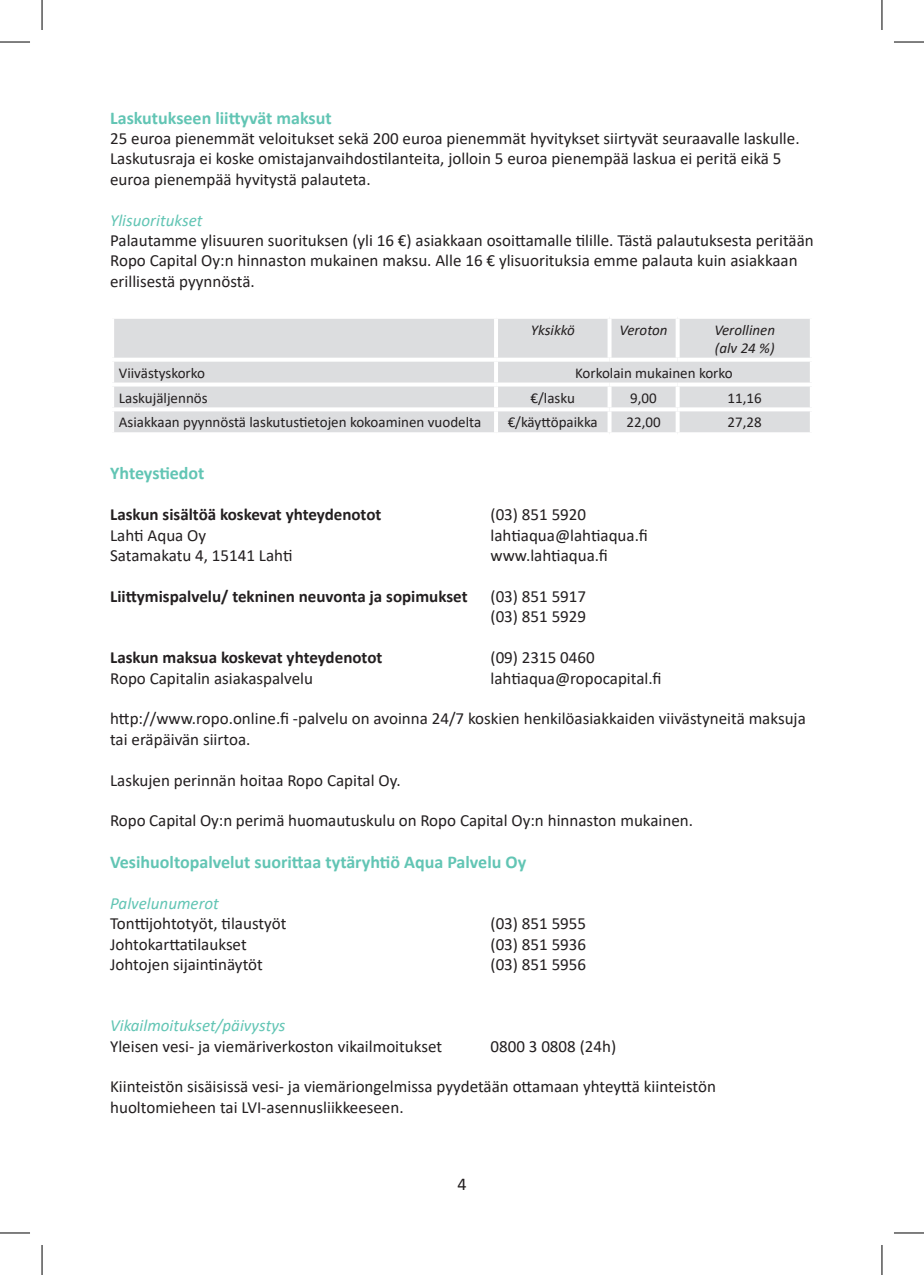
<style>
.page{position:relative;width:924px;height:1275px;background:#fff}
.page>*{position:absolute;margin:0;border:0;box-sizing:border-box;transform-origin:0 0}
.t1{font:700 18px "Calibri";color:#62c5b4}
.t2{font:18px "Calibri";color:#231f20}
.t3{font:17px/20.4px "Calibri";color:#231f20}
.t4{font:700 17px "Calibri";color:#231f20}
.t5{font:italic 17px "Calibri";color:#62c5b4}
.t6{font:15px "Calibri";color:#231f20}
.t7{font:italic 15px/18px "Calibri";color:#231f20}
</style>
<div class="page">
<div style="left:114px;top:319px;width:695px;height:113px;background:#dcdddf"></div>
<hr style="left:494px;top:319px;width:4px;height:39px;background:#fff">
<svg style="left:607px;top:319px;width:4px;height:39px"></svg>
<svg style="left:675px;top:319px;width:4px;height:39px"></svg>
<svg style="left:809px;top:319px;width:1px;height:39px"></svg>
<hr style="left:110px;top:358px;width:386px;height:4px;background:#fff">
<hr style="left:496px;top:358px;width:113px;height:4px;background:#fff">
<hr style="left:494px;top:362px;width:4px;height:20px;background:#fff">
<hr style="left:609px;top:358px;width:68px;height:4px;background:#fff">
<hr style="left:677px;top:358px;width:136px;height:4px;background:#fff">
<svg style="left:809px;top:362px;width:1px;height:20px"></svg>
<svg style="left:114px;top:382px;width:382px;height:4px"></svg>
<svg style="left:496px;top:382px;width:113px;height:4px"></svg>
<hr style="left:494px;top:386px;width:4px;height:21px;background:#fff">
<svg style="left:609px;top:382px;width:68px;height:4px"></svg>
<svg style="left:607px;top:386px;width:4px;height:21px"></svg>
<svg style="left:677px;top:382px;width:133px;height:4px"></svg>
<svg style="left:675px;top:386px;width:4px;height:21px"></svg>
<svg style="left:809px;top:386px;width:1px;height:21px"></svg>
<svg style="left:114px;top:407px;width:382px;height:4px"></svg>
<svg style="left:496px;top:407px;width:113px;height:4px"></svg>
<hr style="left:494px;top:411px;width:4px;height:21px;background:#fff">
<svg style="left:609px;top:407px;width:68px;height:4px"></svg>
<svg style="left:607px;top:411px;width:4px;height:21px"></svg>
<svg style="left:677px;top:407px;width:133px;height:4px"></svg>
<svg style="left:675px;top:411px;width:4px;height:21px"></svg>
<svg style="left:809px;top:411px;width:1px;height:21px"></svg>
<hr style="left:0;top:42px;width:30px;height:1px;background:#000">
<hr style="left:893px;top:42px;width:30px;height:1px;background:#000">
<hr style="left:0;top:1232px;width:30px;height:1px;background:#000">
<hr style="left:893px;top:1232px;width:30px;height:1px;background:#000">
<hr style="left:42px;top:0;width:1px;height:30px;background:#000">
<hr style="left:42px;top:1245px;width:1px;height:30px;background:#000">
<hr style="left:881px;top:0;width:1px;height:30px;background:#000">
<hr style="left:881px;top:1245px;width:1px;height:30px;background:#000">
<p class="t1" style="left:110px;top:105px;width:223px">Laskutukseen liittyvät maksut</p>
<p class="t3" style="left:110px;top:128px;width:690px">25 euroa pienemmät veloitukset sekä 200 euroa pienemmät hyvitykset siirtyvät seuraavalle laskulle.<br>Laskutusraja ei koske omistajanvaihdostilanteita, jolloin 5 euroa pienempää laskua ei peritä eikä 5 euroa pienempää hyvitystä palauteta.</p>
<p class="t5" style="left:110px;top:208px;width:94px">Ylisuoritukset</p>
<p class="t3" style="left:110px;top:230px;width:704px">Palautamme ylisuuren suorituksen (yli 16 €) asiakkaan osoittamalle tilille. Tästä palautuksesta peritään<br>Ropo Capital Oy:n hinnaston mukainen maksu. Alle 16 € ylisuorituksia emme palauta kuin asiakkaan erillisestä pyynnöstä.</p>
<p class="t7" style="left:530px;top:320px;width:46px">Yksikkö</p>
<p class="t7" style="left:619px;top:320px;width:50px">Veroton</p>
<p class="t7" style="left:714px;top:320px;width:62px">Verollinen (alv 24 %)</p>
<p class="t6" style="left:119px;top:362px;width:88px">Viivästyskorko</p>
<p class="t6" style="left:574px;top:362px;width:159px">Korkolain mukainen korko</p>
<p class="t6" style="left:119px;top:387px;width:90px">Laskujäljennös</p>
<p class="t6" style="left:530px;top:387px;width:46px">€/lasku</p>
<p class="t6" style="left:630px;top:387px;width:28px">9,00</p>
<p class="t6" style="left:727px;top:387px;width:36px">11,16</p>
<p class="t6" style="left:119px;top:412px;width:363px">Asiakkaan pyynnöstä laskutustietojen kokoaminen vuodelta</p>
<p class="t6" style="left:507px;top:412px;width:92px">€/käyttöpaikka</p>
<p class="t6" style="left:626px;top:412px;width:36px">22,00</p>
<p class="t6" style="left:727px;top:412px;width:36px">27,28</p>
<p class="t1" style="left:110px;top:461px;width:96px">Yhteystiedot</p>
<p class="t4" style="left:110px;top:502px;width:273px">Laskun sisältöä koskevat yhteydenotot</p>
<p class="t3" style="left:490px;top:504px;width:97px">(03) 851 5920</p>
<p class="t3" style="left:110px;top:524px;width:98px">Lahti Aqua Oy</p>
<p class="t3" style="left:490px;top:524px;width:159px">lahtiaqua@lahtiaqua.fi</p>
<p class="t3" style="left:110px;top:545px;width:184px">Satamakatu 4, 15141 Lahti</p>
<p class="t3" style="left:490px;top:545px;width:119px">www.lahtiaqua.fi</p>
<p class="t4" style="left:110px;top:584px;width:359px">Liittymispalvelu/ tekninen neuvonta ja sopimukset</p>
<p class="t3" style="left:490px;top:585px;width:97px">(03) 851 5917 (03) 851 5929</p>
<p class="t4" style="left:110px;top:645px;width:273px">Laskun maksua koskevat yhteydenotot</p>
<p class="t3" style="left:490px;top:647px;width:106px">(09) 2315 0460</p>
<p class="t3" style="left:110px;top:667px;width:204px">Ropo Capitalin asiakaspalvelu</p>
<p class="t3" style="left:490px;top:667px;width:172px">lahtiaqua@ropocapital.fi</p>
<p class="t3" style="left:110px;top:708px;width:696px">http://www.ropo.online.fi -palvelu on avoinna 24/7 koskien henkilöasiakkaiden viivästyneitä maksuja tai eräpäivän siirtoa.</p>
<p class="t3" style="left:110px;top:769px;width:292px">Laskujen perinnän hoitaa Ropo Capital Oy.</p>
<p class="t3" style="left:110px;top:810px;width:584px">Ropo Capital Oy:n perimä huomautuskulu on Ropo Capital Oy:n hinnaston mukainen.</p>
<p class="t1" style="left:110px;top:849px;width:417px">Vesihuoltopalvelut suorittaa tytäryhtiö Aqua Palvelu Oy</p>
<p class="t5" style="left:110px;top:891px;width:110px">Palvelunumerot</p>
<p class="t3" style="left:110px;top:913px;width:178px">Tonttijohtotyöt, tilaustyöt</p>
<p class="t3" style="left:490px;top:913px;width:97px">(03) 851 5955</p>
<p class="t3" style="left:110px;top:933px;width:138px">Johtokarttatilaukset</p>
<p class="t3" style="left:490px;top:933px;width:97px">(03) 851 5936</p>
<p class="t3" style="left:110px;top:953px;width:154px">Johtojen sijaintinäytöt</p>
<p class="t3" style="left:490px;top:953px;width:97px">(03) 851 5956</p>
<p class="t5" style="left:110px;top:1013px;width:177px">Vikailmoitukset/päivystys</p>
<p class="t3" style="left:110px;top:1035px;width:333px">Yleisen vesi- ja viemäriverkoston vikailmoitukset</p>
<p class="t3" style="left:490px;top:1035px;width:127px">0800 3 0808 (24h)</p>
<p class="t3" style="left:110px;top:1076px;width:607px">Kiinteistön sisäisissä vesi- ja viemäriongelmissa pyydetään ottamaan yhteyttä kiinteistön huoltomieheen tai LVI-asennusliikkeeseen.</p>
<p class="t2" style="left:457px;top:1171px;width:11px">4</p>
</div>
